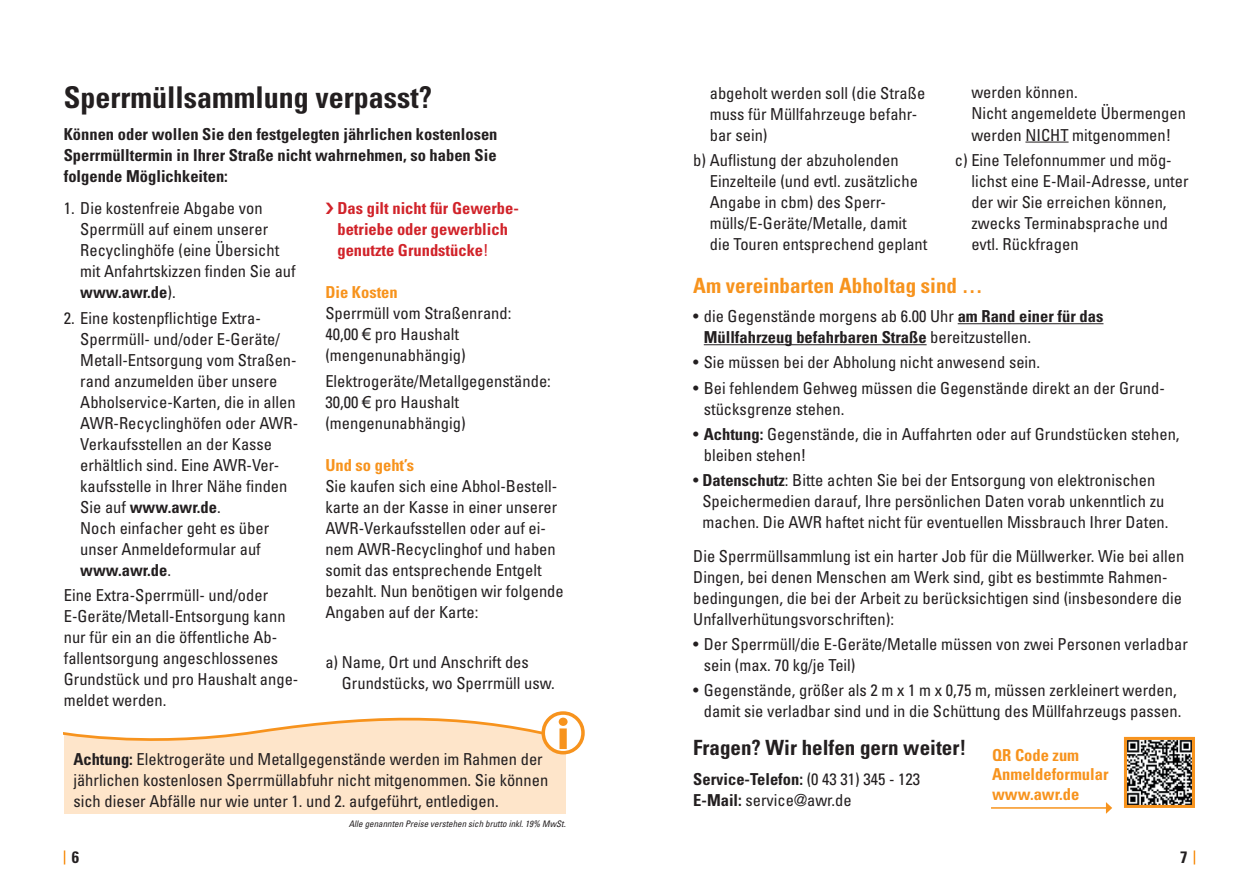
<style>
.page{position:relative;width:1259px;height:893px;background:#fff}
.page>*{position:absolute;margin:0;border:0;box-sizing:border-box;transform-origin:0 0}
.t1{font:700 condensed 30px "Univers";color:#231f20}
.t2{font:700 condensed 21px "Univers";color:#f7931d}
.t3{font:700 condensed 21px "Univers";color:#231f20}
.t4{font:condensed 16.5px/21px "Univers";color:#231f20}
.t5{font:700 condensed 16.5px/21px "Univers";color:#231f20;text-align:justify}
.t6{font:700 condensed 16.5px/21px "Univers";color:#d1232a}
.t7{font:700 condensed 16.5px/19.5px "Univers";color:#f7931d}
.t8{font:italic condensed 9px "Univers";color:#231f20}
.s1{font-weight:700}
.s2{font-weight:400}
.s3{font-family:"Arial";font-stretch:normal}
</style>
<div class="page">
<hr style="left:957px;top:323px;width:146px;height:1px;background:#231f20">
<hr style="left:704px;top:344px;width:222px;height:1px;background:#231f20">
<div style="left:64px;top:644px;width:502px;height:170px;background:#fee5ca"></div>
<div style="left:64px;top:644px;width:502px;height:65px;background:#fff"></div>
<svg style="left:64px;top:850px;width:1px;height:14px"></svg>
<svg style="left:1193px;top:850px;width:2px;height:14px"></svg>
<hr style="left:1025px;top:142px;width:43px;height:1px;background:#231f20">
<img style="left:1128px;top:741px;width:63px;height:63px">
<div style="left:1124px;top:737px;width:71px;height:71px;border:3px solid #f7931d"></div>
<hr style="left:991px;top:807px;width:115px;height:2px;background:#f7931d">
<svg style="left:1106px;top:802px;width:6px;height:12px"></svg>
<svg style="left:64px;top:709px;width:502px;height:45px"></svg>
<h1 class="t1" style="left:64px;top:79px;width:370px">Sperrmüllsammlung verpasst?</h1>
<p class="t5" style="left:64px;top:123px;width:435px">Können oder wollen Sie den festgelegten jährlichen kostenlosen Sperrmülltermin in Ihrer Straße nicht wahrnehmen, so haben Sie folgende Möglichkeiten:</p>
<p class="t4" style="left:80px;top:198px;width:217px;text-indent:-16px">1. Die kostenfreie Abgabe von<br>Sperrmüll auf einem unserer<br>Recyclinghöfe (eine Übersicht mit Anfahrtskizzen finden Sie auf <span class="s1">www.awr.de</span>).</p>
<p class="t4" style="left:80px;top:307px;width:219px;text-indent:-16px">2. Eine kostenpflichtige Extra-<br>Sperrmüll- und/oder E-Geräte/<br>Metall-Entsorgung vom Straßen&shy;rand anzumelden über unsere<br>Abholservice-Karten, die in allen<br>AWR-Recyclinghöfen oder AWR-<br>Verkaufsstellen an der Kasse erhältlich sind. Eine AWR-Ver&shy;kaufsstelle in Ihrer Nähe finden<br>Sie auf <span class="s1">www.awr.de</span>.<br>Noch einfacher geht es über unser Anmeldeformular auf <span class="s1">www.awr.de</span>.</p>
<p class="t4" style="left:64px;top:584px;width:236px">Eine Extra-Sperrmüll- und/oder<br>E-Geräte/Metall-Entsorgung kann nur für ein an die öffentliche Ab&shy;fallentsorgung angeschlossenes<br>Grundstück und pro Haushalt ange&shy;meldet werden.</p>
<p class="t6" style="left:337px;top:198px;width:183px">Das gilt nicht für Gewerbe&shy;betriebe oder gewerblich genutzte Grundstücke<span class="s2">!</span></p>
<p class="t7" style="left:325px;top:283px;width:74px">Die Kosten</p>
<p class="t4" style="left:325px;top:303px;width:188px">Sperrmüll vom Straßenrand:<br>40,00 <span class="s3">€</span> pro Haushalt (mengenunabhängig)</p>
<p class="t4" style="left:325px;top:370px;width:227px">Elektrogeräte/Metallgegenstände:<br>30,00 <span class="s3">€</span> pro Haushalt (mengenunabhängig)</p>
<p class="t7" style="left:325px;top:455px;width:90px">Und so geht’s</p>
<p class="t4" style="left:325px;top:475px;width:240px">Sie kaufen sich eine Abhol-Bestell&shy;karte an der Kasse in einer unserer<br>AWR-Verkaufsstellen oder auf ei&shy;nem AWR-Recyclinghof und haben somit das entsprechende Entgelt bezahlt. Nun benötigen wir folgende<br>Angaben auf der Karte:</p>
<p class="t4" style="left:342px;top:651px;width:214px;text-indent:-16px">a) Name, Ort und Anschrift des<br>Grundstücks, wo Sperrmüll usw.</p>
<p class="t4" style="left:73px;top:748px;width:476px"><span class="s1">Achtung:</span> Elektrogeräte und Metallgegenstände werden im Rahmen der jährlichen kostenlosen Sperrmüllabfuhr nicht mitgenommen. Sie können sich dieser Abfälle nur wie unter 1. und 2. aufgeführt, entledigen.</p>
<p class="t8" style="left:349px;top:818px;width:218px">Alle genannten Preise verstehen sich brutto inkl. 19% MwSt.</p>
<p class="t4" style="left:710px;top:82px;width:217px">abgeholt werden soll (die Straße muss für Müllfahrzeuge befahr&shy;bar sein)</p>
<p class="t4" style="left:710px;top:149px;width:219px;text-indent:-16px">b) Auflistung der abzuholenden<br>Einzelteile (und evtl. zusätzliche<br>Angabe in cbm) des Sperr&shy;mülls/E-Geräte/Metalle, damit die Touren entsprechend geplant</p>
<p class="t4" style="left:971px;top:82px;width:216px">werden können.<br>Nicht angemeldete Übermengen werden NICHT mitgenommen!</p>
<p class="t4" style="left:971px;top:149px;width:219px;text-indent:-16px">c) Eine Telefonnummer und mög&shy;lichst eine E-Mail-Adresse, unter der wir Sie erreichen können, zwecks Terminabsprache und evtl. Rückfragen</p>
<p class="t2" style="left:693px;top:272px;width:291px">Am vereinbarten Abholtag sind …</p>
<p class="t4" style="left:704px;top:305px;width:401px;text-indent:-10px">• die Gegenstände morgens ab 6.00 Uhr <span class="s1">am Rand einer für das<br>Müllfahrzeug befahrbaren Straße</span> bereitzustellen.</p>
<p class="t4" style="left:693px;top:352px;width:348px">• Sie müssen bei der Abholung nicht anwesend sein.</p>
<p class="t4" style="left:704px;top:377px;width:462px;text-indent:-10px">• Bei fehlendem Gehweg müssen die Gegenstände direkt an der Grund&shy;stücksgrenze stehen.</p>
<p class="t4" style="left:704px;top:423px;width:477px;text-indent:-10px">• <span class="s1">Achtung:</span> Gegenstände, die in Auffahrten oder auf Grundstücken stehen, bleiben stehen!</p>
<p class="t4" style="left:702px;top:469px;width:467px;text-indent:-9px">• <span class="s1">Datenschutz</span>: Bitte achten Sie bei der Entsorgung von elektronischen<br>Speichermedien darauf, Ihre persönlichen Daten vorab unkenntlich zu machen. Die AWR haftet nicht für eventuellen Missbrauch Ihrer Daten.</p>
<p class="t4" style="left:693px;top:545px;width:492px">Die Sperrmüllsammlung ist ein harter Job für die Müllwerker. Wie bei allen Dingen, bei denen Menschen am Werk sind, gibt es bestimmte Rahmen&shy;bedingungen, die bei der Arbeit zu berücksichtigen sind (insbesondere die Unfallverhütungsvorschriften):</p>
<p class="t4" style="left:704px;top:633px;width:485px;text-indent:-10px">• Der Sperrmüll/die E-Geräte/Metalle müssen von zwei Personen verladbar sein (max. 70 kg/je Teil)</p>
<p class="t4" style="left:693px;top:680px;width:489px;text-align:right">• Gegenstände, größer als 2 m x 1 m x 0,75 m, müssen zerkleinert werden, damit sie verladbar sind und in die Schüttung des Müllfahrzeugs passen.</p>
<p class="t3" style="left:693px;top:735px;width:274px">Fragen? Wir helfen gern weiter!</p>
<p class="t4" style="left:693px;top:768px;width:228px;line-height:21.6px"><span class="s1">Service-Telefon:</span> (0 43 31) 345 - 123<br><span class="s1">E-Mail:</span> service@awr.de</p>
<p class="t7" style="left:992px;top:745px;width:118px">QR Code zum<br>Anmeldeformular www.awr.de</p>
<p class="t5" style="left:72px;top:847px;width:9px">6</p>
<p class="t5" style="left:1180px;top:847px;width:9px">7</p>
</div>
